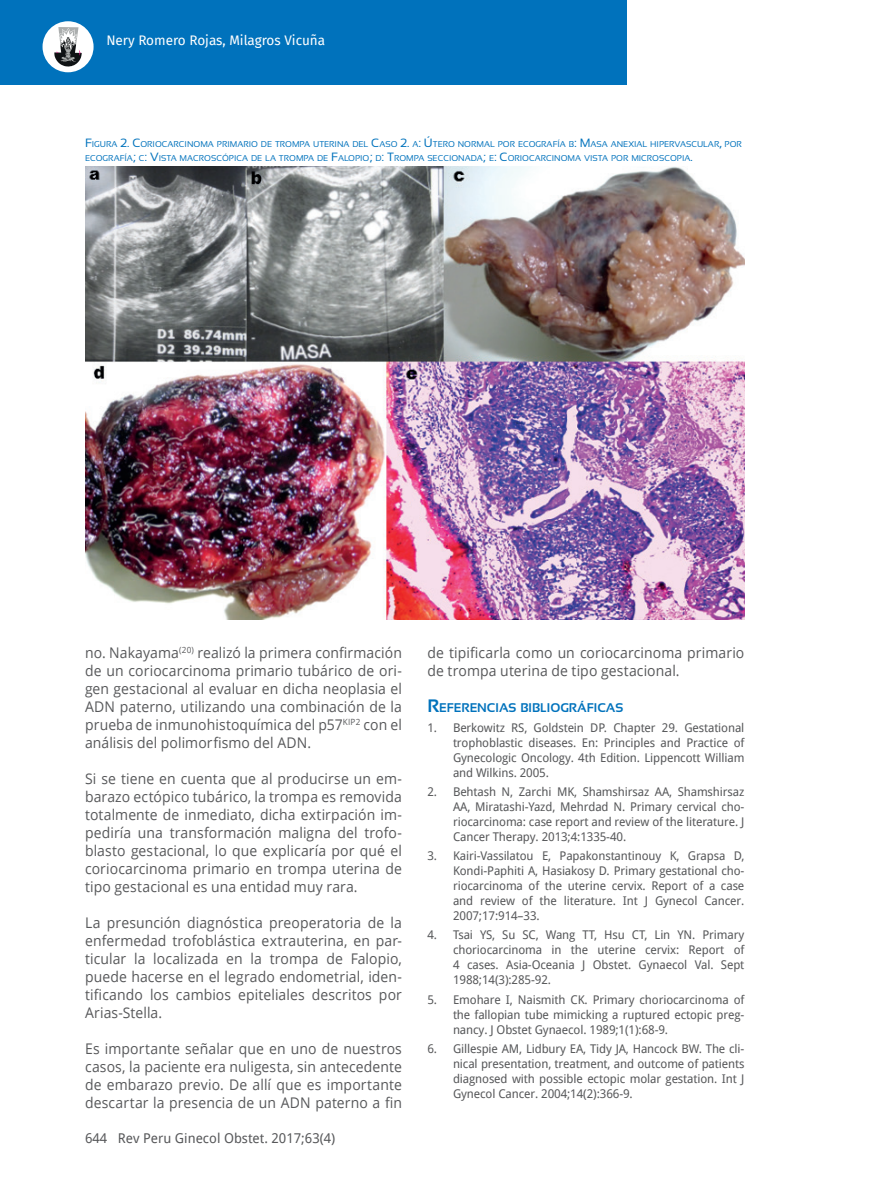
<style>
.page{position:relative;width:872px;height:1191px;background:#fff}
.page>*{position:absolute;margin:0;border:0;box-sizing:border-box;transform-origin:0 0}
.t1{font:14.7px/18px "Open Sans";letter-spacing:.005em;color:#57585a;text-align:justify;scale:.95 1}
.t2{font:13.5px "Droid Sans";color:#57585a}
.t3{font:13.5px "Fira Sans";color:#fff}
.t4{font:700 12.6px "Sansation";color:#0072bc}
.t5{font:12px/15px "Droid Sans";letter-spacing:-.01em;color:#57585a;text-align:justify}
.t6{font:8.4px/14.4px "Sansation";color:#0072bc}
.s1{font-size:12px}
.s2{font-size:18px}
</style>
<div class="page">
<div style="left:0;top:0;width:626px;height:85px;background:#0072bc"></div>
<div style="left:43px;top:21px;width:51px;height:51px;background:#fff;border-radius:50%"></div>
<svg style="left:54px;top:27px;width:28px;height:40px"></svg>
<img style="left:85px;top:167px;width:659px;height:452px">
<p class="t3" style="left:106px;top:30px;width:220px">Nery Romero Rojas, Milagros Vicuña</p>
<p class="t6" style="left:85px;top:137px;width:658px"><span class="s1">F</span>IGURA <span class="s1">2. C</span>ORIOCARCINOMA PRIMARIO DE TROMPA UTERINA DEL <span class="s1">C</span>ASO <span class="s1">2.</span> A<span class="s1">: Ú</span>TERO NORMAL POR ECOGRAFÍA B<span class="s1">: M</span>ASA ANEXIAL HIPERVASCULAR<span class="s1">,</span> POR<br>ECOGRAFÍA<span class="s1">;</span> C<span class="s1">: V</span>ISTA MACROSCÓPICA DE LA TROMPA DE <span class="s1">F</span>ALOPIO<span class="s1">;</span> D<span class="s1">: T</span>ROMPA SECC IONADA<span class="s1">;</span> E<span class="s1">: C</span>ORIOCARCINOMA VISTA POR MICROSCOPIA<span class="s1">.</span></p>
<p class="t1" style="left:85px;top:643px;width:335px">no. Nakayama<sup>(20)</sup> realizó la primera confirmación de un coriocarcinoma primario tubárico de ori&shy;gen gestacional al evaluar en dicha neoplasia el ADN paterno, utilizando una combinación de la prueba de inmunohistoquímica del p57<sup>KIP2</sup> con el análisis del polimorfismo del ADN.</p>
<p class="t1" style="left:85px;top:769px;width:335px">Si se tiene en cuenta que al producirse un em&shy;barazo ectópico tubárico, la trompa es removida totalmente de inmediato, dicha extirpación im&shy;pediría una transformación maligna del trofo&shy;blasto gestacional, lo que explicaría por qué el coriocarcinoma primario en trompa uterina de tipo gestacional es una entidad muy rara.</p>
<p class="t1" style="left:85px;top:913px;width:335px">La presunción diagnóstica preoperatoria de la enfermedad trofoblástica extrauterina, en par&shy;ticular la localizada en la trompa de Falopio, puede hacerse en el legrado endometrial, iden&shy;tificando los cambios epiteliales descritos por Arias-Stella.</p>
<p class="t1" style="left:85px;top:1039px;width:335px">Es importante señalar que en uno de nuestros casos, la paciente era nuligesta, sin antecedente de embarazo previo. De allí que es importante descartar la presencia de un ADN paterno a fin</p>
<p class="t2" style="left:85px;top:1128px;width:252px">644 Rev Peru Ginecol Obstet. 2017;63(4)</p>
<p class="t1" style="left:427px;top:643px;width:335px">de tipificarla como un coriocarcinoma primario de trompa uterina de tipo gestacional.</p>
<p class="t4" style="left:427px;top:701px;width:197px"><span class="s2">R</span>EFERENCIAS BIBLIOGRÁFICAS</p>
<p class="t5" style="left:453px;top:719px;width:293px;text-indent:-26px">1. Berkowitz RS, Goldstein DP. Chapter 29. Gestational trophoblastic diseases. En: Principles and Practice of Gynecologic Oncology. 4th Edition. Lippencott William and Wilkins. 2005.</p>
<p class="t5" style="left:453px;top:783px;width:293px;text-indent:-26px">2. Behtash N, Zarchi MK, Shamshirsaz AA, Shamshirsaz AA, Miratashi-Yazd, Mehrdad N. Primary cervical cho&shy;riocarcinoma: case report and review of the literature. J Cancer Therapy. 2013;4:1335-40.</p>
<p class="t5" style="left:453px;top:848px;width:293px;text-indent:-26px">3. Kairi-Vassilatou E, Papakonstantinouy K, Grapsa D, Kondi-Paphiti A, Hasiakosy D. Primary gestational cho&shy;riocarcinoma of the uterine cervix. Report of a case and review of the literature. Int J Gynecol Cancer.<br>2007;17:914–33.</p>
<p class="t5" style="left:453px;top:927px;width:293px;text-indent:-26px">4. Tsai YS, Su SC, Wang TT, Hsu CT, Lin YN. Primary choriocarcinoma in the uterine cervix: Report of 4 cases. Asia-Oceania J Obstet. Gynaecol Val. Sept 1988;14(3):285-92.</p>
<p class="t5" style="left:453px;top:991px;width:293px;text-indent:-26px">5. Emohare I, Naismith CK. Primary choriocarcinoma of the fallopian tube mimicking a ruptured ectopic preg&shy;nancy. J Obstet Gynaecol. 1989;1(1):68-9.</p>
<p class="t5" style="left:453px;top:1040px;width:293px;text-indent:-26px">6. Gillespie AM, Lidbury EA, Tidy JA, Hancock BW. The cli&shy;nical presentation, treatment, and outcome of patients diagnosed with possible ectopic molar gestation. Int J Gynecol Cancer. 2004;14(2):366-9.</p>
</div>
